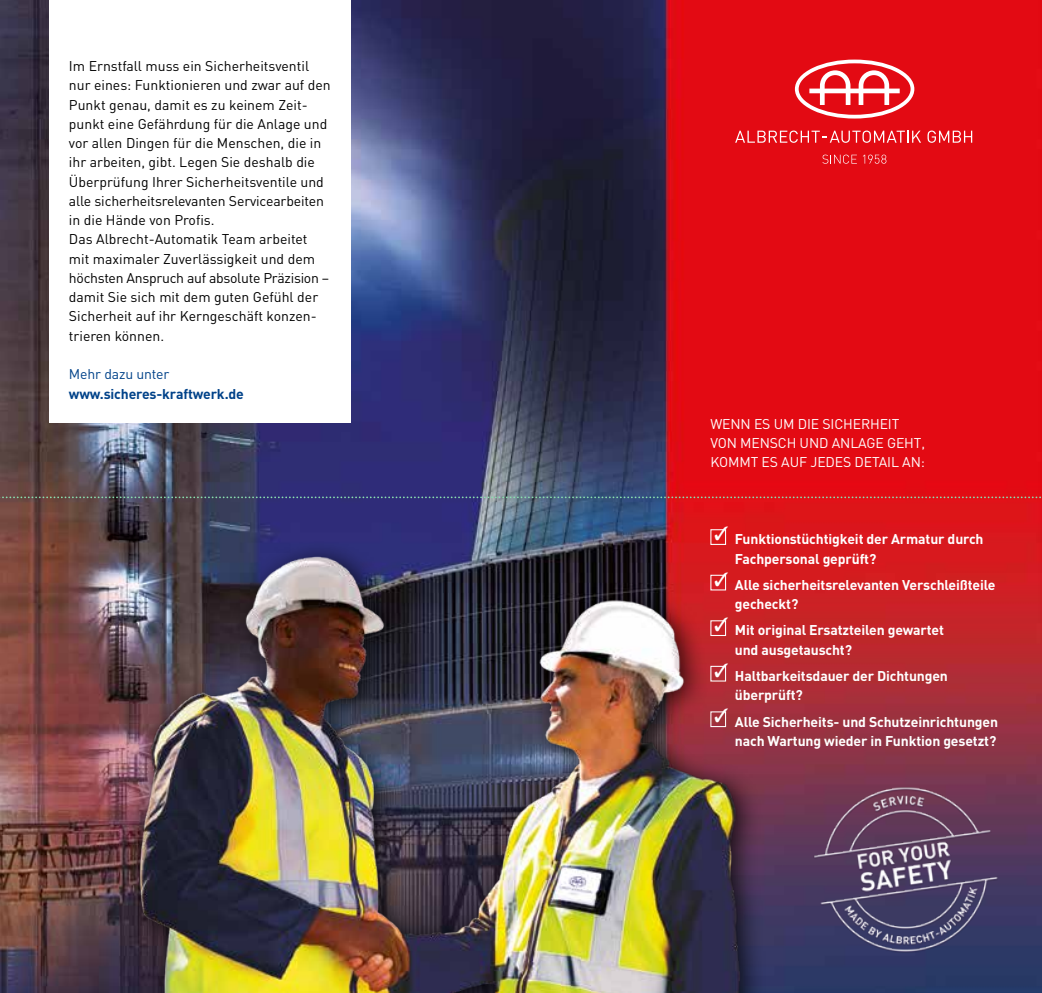
<style>
.page{position:relative;width:1042px;height:993px;background:#fff}
.page>*{position:absolute;margin:0;border:0;box-sizing:border-box;transform-origin:0 0}
.t1{font:14px/19.2px "DIN";color:#000}
.t2{font:700 14px/19.2px "DIN";letter-spacing:-.01em;color:#fff}
.t3{font:14px/19.2px "DIN";letter-spacing:-.01em;color:#fff}
.t4{font:700 14px "DIN";letter-spacing:-.01em;color:#004289}
.t5{font:14px "DIN";letter-spacing:-.01em;color:#004289}
</style>
<div class="page">
<img style="left:0;top:0;width:1042px;height:992px">
<div style="left:50px;top:0;width:301px;height:422px;background:#fff"></div>
<svg style="left:795px;top:60px;width:119px;height:58px"></svg>
<svg style="left:735px;top:130px;width:186px;height:13px;background:#e9464c"></svg>
<svg style="left:927px;top:130px;width:45px;height:13px"></svg>
<svg style="left:822px;top:154px;width:35px;height:10px"></svg>
<svg style="left:863px;top:154px;width:23px;height:10px"></svg>
<div style="left:710px;top:529px;width:16px;height:15px;border:1px solid #fff"></div>
<div style="left:123px;top:540px;width:644px;height:452px;background:#000;opacity:.75"></div>
<img style="left:119px;top:549px;width:639px;height:443px">
<img style="left:771px;top:773px;width:261px;height:219px">
<svg style="left:0;top:496px;width:1042px;height:2px;background:#806368"></svg>
<p class="t1" style="left:69px;top:56px;width:263px">Im Ernstfall muss ein Sicherheitsventil nur eines: Funktionieren und zwar auf den Punkt genau, damit es zu keinem Zeit&shy;punkt eine Gefährdung für die Anlage und vor allen Dingen für die Menschen, die in ihr arbeiten, gibt. Legen Sie deshalb die Überprüfung Ihrer Sicherheitsventile und alle sicherheitsrelevanten Servicearbeiten in die Hände von Profis.<br>Das Albrecht-Automatik Team arbeitet mit maximaler Zuverlässigkeit und dem höchsten Anspruch auf absolute Präzision – damit Sie sich mit dem guten Gefühl der Sicherheit auf ihr Kerngeschäft konzen&shy;trieren können.</p>
<p class="t5" style="left:69px;top:365px;width:102px">Mehr dazu unter</p>
<p class="t4" style="left:69px;top:384px;width:176px">www.sicheres-kraftwerk.de</p>
<p class="t3" style="left:710px;top:413px;width:216px">WENN ES UM DIE SICHERHEIT<br>VON MENSCH UND ANLAGE GEHT,<br>KOMMT ES AUF JEDES DETAIL AN:</p>
<p class="t2" style="left:735px;top:529px;width:250px;text-indent:-21px">✓ Funktionstüchtigkeit der Armatur durch<br>Fachpersonal geprüft?</p>
<p class="t2" style="left:735px;top:574px;width:262px;text-indent:-21px">✓ Alle sicherheitsrelevanten Verschleißteile gecheckt?</p>
<p class="t2" style="left:735px;top:620px;width:211px;text-indent:-21px">✓ Mit original Ersatzteilen gewartet und ausgetauscht?</p>
<p class="t2" style="left:735px;top:665px;width:215px;text-indent:-21px">✓ Haltbarkeitsdauer der Dichtungen überprüft?</p>
<p class="t2" style="left:714px;top:711px;width:285px;text-align:right">✓ Alle Sicherheits- und Schutzeinrichtungen nach Wartung wieder in Funktion gesetzt?</p>
</div>
